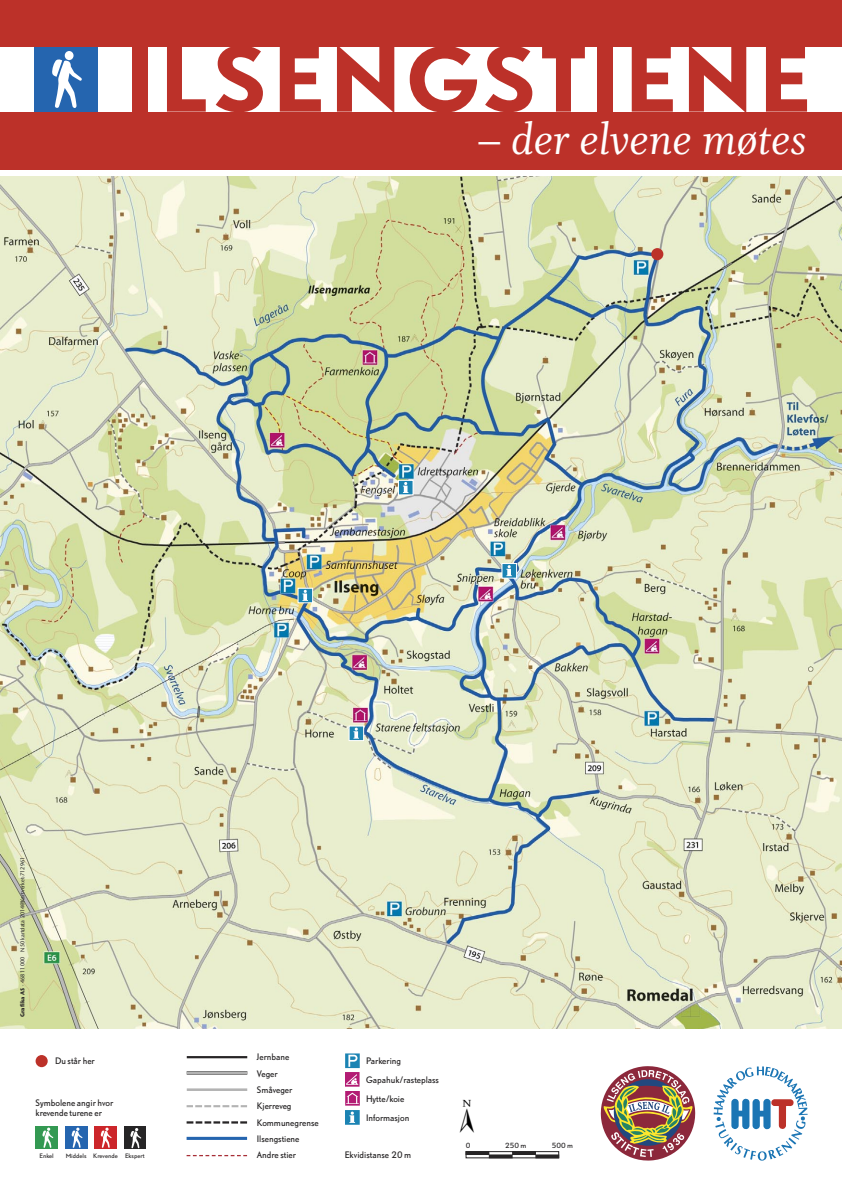
<style>
.page{position:relative;width:842px;height:1191px;background:#fff}
.page>*{position:absolute;margin:0;border:0;box-sizing:border-box;transform-origin:0 0}
.t1{font:700 82.8px "DTL Nobel TOT";letter-spacing:.07em;color:#bc3129}
.t2{font:49.2px "Whitman Italic Os F";color:#fff}
.t3{font:27.3px "Carta";color:#000}
.t4{font:8.4px "DTL Nobel TOT";color:#272526;scale:.95 1}
.t5{font:6.7px "DTL Nobel TOT";color:#272526}
.t6{font:5.7px "Stone Sans";color:#272526;scale:.95 1}
.t7{font:5.7px "DTL Nobel TOT";color:#272526}
.s1{font-weight:700}
</style>
<div class="page">
<img style="left:0;top:176px;width:842px;height:852px">
<svg style="left:504px;top:565px;width:11px;height:11px"></svg>
<div style="left:502px;top:563px;width:15px;height:15px;border:1px solid #fff"></div>
<svg style="left:351px;top:728px;width:11px;height:10px"></svg>
<svg style="left:400px;top:482px;width:11px;height:11px"></svg>
<div style="left:398px;top:480px;width:15px;height:15px;border:1px solid #fff"></div>
<svg style="left:468px;top:1153px;width:68px;height:3px"></svg>
<div style="left:466px;top:1151px;width:93px;height:7px;border:1px solid #272526"></div>
<div style="left:466px;top:1151px;width:23px;height:3px;border:1px solid #272526"></div>
<div style="left:489px;top:1154px;width:23px;height:4px;border:1px solid #272526"></div>
<div style="left:512px;top:1151px;width:24px;height:3px;border:1px solid #272526"></div>
<div style="left:536px;top:1154px;width:23px;height:4px;border:1px solid #272526"></div>
<div style="left:36px;top:1126px;width:22px;height:22px;background:#339952"></div>
<svg style="left:42px;top:1127px;width:12px;height:21px"></svg>
<div style="left:65px;top:1126px;width:22px;height:22px;background:#2565af"></div>
<svg style="left:71px;top:1127px;width:12px;height:21px"></svg>
<div style="left:94px;top:1126px;width:22px;height:22px;background:#cc262a"></div>
<svg style="left:101px;top:1127px;width:11px;height:21px"></svg>
<div style="left:124px;top:1126px;width:22px;height:22px;background:#262526"></div>
<svg style="left:130px;top:1128px;width:12px;height:20px"></svg>
<hr style="left:187px;top:1056px;width:60px;height:2px;background:#272526">
<hr style="left:187px;top:1071px;width:60px;height:3px;background:#b3b3b3">
<hr style="left:187px;top:1088px;width:60px;height:3px;background:#b3b3b3">
<svg style="left:345px;top:1053px;width:15px;height:71px"></svg>
<div style="left:0;top:0;width:842px;height:170px;background:#bc3129"></div>
<div style="left:0;top:47px;width:842px;height:64px;background:#fff"></div>
<div style="left:34px;top:47px;width:63px;height:64px;background:#2565af"></div>
<div style="left:65px;top:51px;width:9px;height:9px;background:#fff;border-radius:50%"></div>
<svg style="left:52px;top:58px;width:30px;height:50px"></svg>
<div style="left:36px;top:1055px;width:12px;height:12px;background:#bc3129;border-radius:50%"></div>
<svg style="left:187px;top:1105px;width:60px;height:2px"></svg>
<svg style="left:187px;top:1121px;width:60px;height:2px"></svg>
<hr style="left:187px;top:1136px;width:60px;height:3px;background:#2565af">
<svg style="left:187px;top:1155px;width:60px;height:1px"></svg>
<svg style="left:713px;top:1066px;width:95px;height:94px"></svg>
<svg style="left:601px;top:1066px;width:94px;height:95px"></svg>
<svg style="left:300px;top:590px;width:11px;height:11px"></svg>
<div style="left:298px;top:588px;width:15px;height:15px;border:1px solid #fff"></div>
<div style="left:651px;top:248px;width:12px;height:12px;background:#bc3129;border-radius:50%"></div>
<p class="t1" style="left:125px;top:20px;width:686px">ILSENGSTIENE</p>
<p class="t2" style="left:476px;top:108px;width:332px">– der elvene møtes</p>
<p class="t6" style="left:20px;top:1017px;width:170px;rotate:-90deg"><span class="s1">Grafika AS</span> · 468 11 000 N50 kartdata 2014@Kartverket-712961</p>
<p class="t4" style="left:55px;top:1057px;width:43px">Du står her</p>
<p class="t4" style="left:36px;top:1098px;width:83px">Symbolene angir hvor</p>
<p class="t4" style="left:36px;top:1109px;width:71px">krevende turene er</p>
<p class="t7" style="left:40px;top:1153px;width:16px">Enkel</p>
<p class="t7" style="left:66px;top:1153px;width:22px">Middels</p>
<p class="t7" style="left:93px;top:1153px;width:26px">Krevende</p>
<p class="t7" style="left:125px;top:1153px;width:21px">Ekspert</p>
<p class="t4" style="left:257px;top:1053px;width:36px">Jernbane</p>
<p class="t4" style="left:257px;top:1069px;width:23px">Veger</p>
<p class="t4" style="left:257px;top:1085px;width:39px">Småveger</p>
<p class="t4" style="left:257px;top:1102px;width:38px">Kjerreveg</p>
<p class="t4" style="left:257px;top:1118px;width:67px">Kommunegrense</p>
<p class="t4" style="left:257px;top:1134px;width:46px">Ilsengstiene</p>
<p class="t4" style="left:257px;top:1151px;width:43px">Andre stier</p>
<p class="t4" style="left:345px;top:1150px;width:71px">Ekvidistanse 20 m</p>
<p class="t4" style="left:366px;top:1057px;width:38px">Parkering</p>
<p class="t4" style="left:366px;top:1076px;width:78px">Gapahuk/rasteplass</p>
<p class="t4" style="left:366px;top:1094px;width:42px">Hytte/koie</p>
<p class="t4" style="left:366px;top:1113px;width:47px">Informasjon</p>
<p class="t3" style="left:459px;top:1100px;width:17px">-</p>
<p class="t5" style="left:466px;top:1142px;width:6px">0</p>
<p class="t5" style="left:505px;top:1142px;width:23px">250 m</p>
<p class="t5" style="left:552px;top:1142px;width:23px">500 m</p>
</div>
